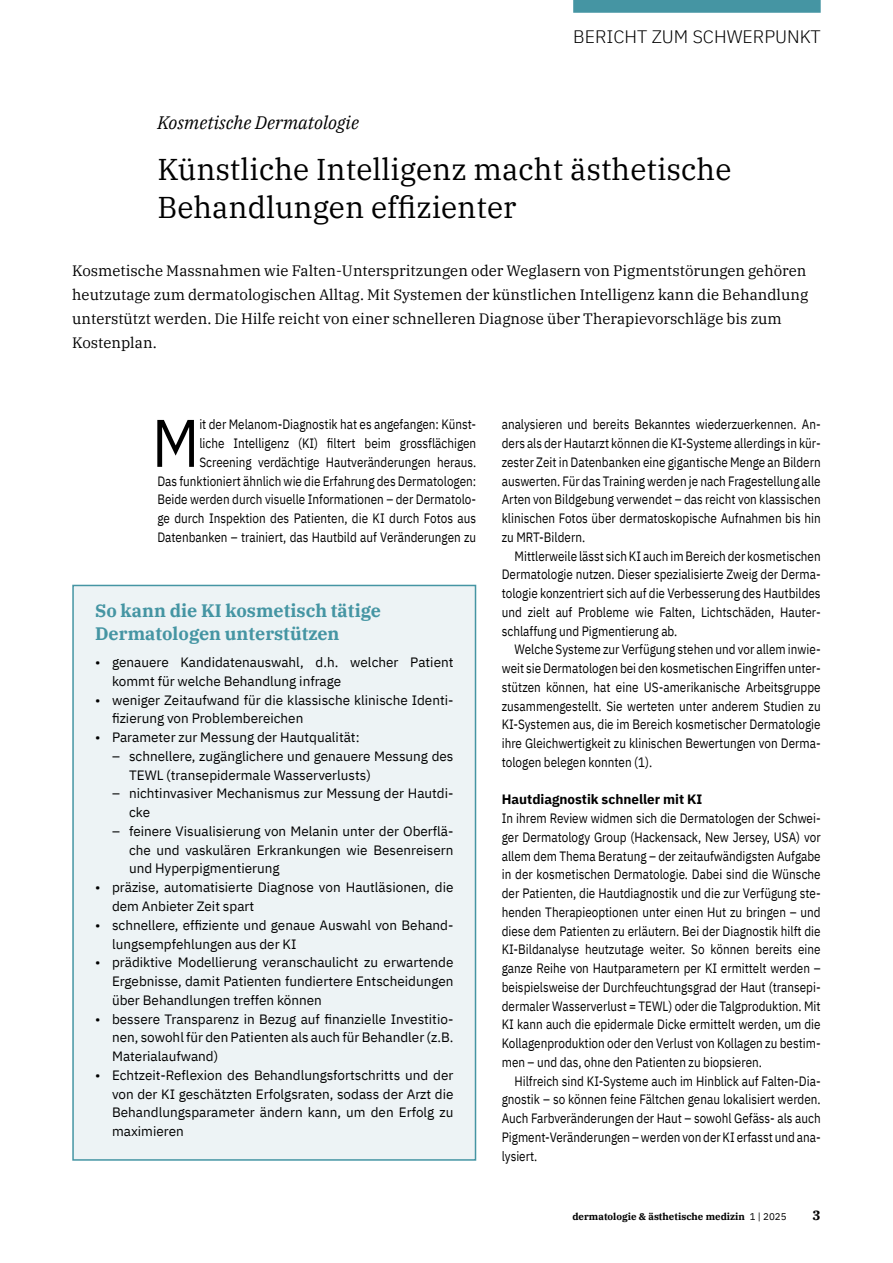
<style>
.page{position:relative;width:893px;height:1263px;background:#fff}
.page>*{position:absolute;margin:0;border:0;box-sizing:border-box;transform-origin:0 0}
.t1{font:67.2px "IBM Plex Sans";color:#000;scale:.87 1}
.t2{font:30px/37.5px "IBM Plex Serif";color:#000}
.t3{font:700 18px/22.5px "IBM Plex Serif";color:#4595a3}
.t4{font:italic 18px "IBM Plex Serif";color:#000}
.t5{font:300 18px "IBM Plex Sans";color:#000}
.t6{font:15px/24px "IBM Plex Serif";color:#000}
.t7{font:13.5px/18.8px "IBM Plex Sans";color:#000;text-align:justify;scale:.87 1}
.t8{font:13.5px/18.8px "IBM Plex Sans";color:#000}
.t9{font:700 13.5px "IBM Plex Sans";color:#000}
.t10{font:700 13.5px "IBM Plex Serif";color:#000}
.t11{font:700 9.75px "IBM Plex Serif";color:#000}
.s1{font-family:"IBM Plex Sans";font-weight:400}
</style>
<div class="page">
<div style="left:573px;top:0;width:248px;height:13px;background:#4595a3"></div>
<div style="left:73px;top:585px;width:402px;height:575px;background:#edf3f5"></div>
<div style="left:72px;top:585px;width:404px;height:576px;border:2px solid #4595a3"></div>
<h3 class="t5" style="left:573px;top:23px;width:249px">BERICHT ZUM SCHWERPUNKT</h3>
<h3 class="t4" style="left:157px;top:109px;width:203px">Kosmetische Dermatologie</h3>
<h2 class="t2" style="left:157px;top:148px;width:576px">Künstliche Intelligenz macht ästhetische<br>Behandlungen effizienter</h2>
<p class="t6" style="left:72px;top:257px;width:737px">Kosmetische Massnahmen wie Falten-Unterspritzungen oder Weglasern von Pigmentstörungen gehören heutzutage zum dermatologischen Alltag. Mit Systemen der künstlichen Intelligenz kann die Behandlung unterstützt werden. Die Hilfe reicht von einer schnelleren Diagnose über Therapievorschläge bis zum Kostenplan.</p>
<p class="t7" style="left:157px;top:414px;width:368px;text-align:right">it der Melanom-Diagnostik hat es angefangen: Künst-<br>liche Intelligenz (KI) filtert beim grossflächigen Screening verdächtige Hautveränderungen heraus.<br>Das funktioniert ähnlich wie die Erfahrung des Dermatologen:<br>Beide werden durch visuelle Informationen – der Dermatolo&shy;ge durch Inspektion des Patienten, die KI durch Fotos aus Datenbanken – trainiert, das Hautbild auf Veränderungen zu</p>
<p class="t7" style="left:502px;top:414px;width:368px">analysieren und bereits Bekanntes wiederzuerkennen. An&shy;ders als der Hautarzt können die KI-Systeme allerdings in kür&shy;zester Zeit in Datenbanken eine gigantische Menge an Bildern auswerten. Für das Training werden je nach Fragestellung alle Arten von Bildgebung verwendet – das reicht von klassischen klinischen Fotos über dermatoskopische Aufnahmen bis hin zu MRT-Bildern.</p>
<p class="t7" style="left:502px;top:545px;width:368px;text-indent:13px">Mittlerweile lässt sich KI auch im Bereich der kosmetischen Dermatologie nutzen. Dieser spezialisierte Zweig der Derma&shy;tologie konzentriert sich auf die Verbesserung des Hautbildes und zielt auf Probleme wie Falten, Lichtschäden, Hauter&shy;schlaffung und Pigmentierung ab.</p>
<p class="t7" style="left:502px;top:639px;width:368px;text-indent:13px">Welche Systeme zur Verfügung stehen und vor allem inwie&shy;weit sie Dermatologen bei den kosmetischen Eingriffen unter&shy;stützen können, hat eine US-amerikanische Arbeitsgruppe zusammengestellt. Sie werteten unter anderem Studien zu KI-Systemen aus, die im Bereich kosmetischer Dermatologie ihre Gleichwertigkeit zu klinischen Bewertungen von Derma&shy;tologen belegen konnten (1).</p>
<p class="t9" style="left:502px;top:789px;width:202px">Hautdiagnostik schneller mit KI</p>
<p class="t7" style="left:502px;top:808px;width:368px">In ihrem Review widmen sich die Dermatologen der Schwei&shy;ger Dermatology Group (Hackensack, New Jersey, USA) vor allem dem Thema Beratung – der zeitaufwändigsten Aufgabe in der kosmetischen Dermatologie. Dabei sind die Wünsche der Patienten, die Hautdiagnostik und die zur Verfügung ste&shy;henden Therapieoptionen unter einen Hut zu bringen – und diese dem Patienten zu erläutern. Bei der Diagnostik hilft die KI-Bildanalyse heutzutage weiter. So können bereits eine ganze Reihe von Hautparametern per KI ermittelt werden – beispielsweise der Durchfeuchtungsgrad der Haut (transepi&shy;dermaler Wasserverlust = TEWL) oder die Talgproduktion. Mit KI kann auch die epidermale Dicke ermittelt werden, um die Kollagenproduktion oder den Verlust von Kollagen zu bestim&shy;men – und das, ohne den Patienten zu biopsieren.</p>
<p class="t7" style="left:502px;top:1070px;width:368px;text-indent:13px">Hilfreich sind KI-Systeme auch im Hinblick auf Falten-Dia&shy;gnostik – so können feine Fältchen genau lokalisiert werden.<br>Auch Farbveränderungen der Haut – sowohl Gefäss- als auch Pigment-Veränderungen – werden von der KI erfasst und ana&shy;lysiert.</p>
<h1 class="t1" style="left:152px;top:392px;width:56px">M</h1>
<h3 class="t3" style="left:95px;top:598px;width:288px">So kann die KI kosmetisch tätige<br>Dermatologen unterstützen</h3>
<p class="t8" style="left:112px;top:652px;width:343px;text-indent:-17px">• genauere Kandidatenauswahl, d.h. welcher Patient kommt für welche Behandlung infrage</p>
<p class="t8" style="left:112px;top:689px;width:343px;text-indent:-17px">• weniger Zeitaufwand für die klassische klinische Identi&shy;fizierung von Problembereichen</p>
<p class="t8" style="left:95px;top:727px;width:266px">• Parameter zur Messung der Hautqualität:</p>
<p class="t8" style="left:129px;top:746px;width:326px;text-indent:-17px">– schnellere, zugänglichere und genauere Messung des<br>TEWL (transepidermale Wasserverlusts)</p>
<p class="t8" style="left:129px;top:783px;width:326px;text-indent:-17px">– nichtinvasiver Mechanismus zur Messung der Hautdi&shy;cke</p>
<p class="t8" style="left:129px;top:821px;width:326px;text-align:justify;text-indent:-17px">– feinere Visualisierung von Melanin unter der Oberflä&shy;che und vaskulären Erkrankungen wie Besenreisern und Hyperpigmentierung</p>
<p class="t8" style="left:112px;top:877px;width:343px;text-indent:-17px">• präzise, automatisierte Diagnose von Hautläsionen, die dem Anbieter Zeit spart</p>
<p class="t8" style="left:112px;top:914px;width:343px;text-indent:-17px">• schnellere, effiziente und genaue Auswahl von Behand&shy;lungsempfehlungen aus der KI</p>
<p class="t8" style="left:112px;top:952px;width:343px;text-align:justify;text-indent:-17px">• prädiktive Modellierung veranschaulicht zu erwartende Ergebnisse, damit Patienten fundiertere Entscheidungen über Behandlungen treffen können</p>
<p class="t8" style="left:112px;top:1008px;width:343px;text-align:justify;text-indent:-17px">• bessere Transparenz in Bezug auf finanzielle Investitio&shy;nen, sowohl für den Patienten als auch für Behandler (z.B.<br>Materialaufwand)</p>
<p class="t8" style="left:112px;top:1064px;width:343px;text-align:justify;text-indent:-17px">• Echtzeit-Reflexion des Behandlungsfortschritts und der von der KI geschätzten Erfolgsraten, sodass der Arzt die Behandlungsparameter ändern kann, um den Erfolg zu maximieren</p>
<p class="t11" style="left:572px;top:1209px;width:216px">dermatologie &amp; ästhetische medizin <span class="s1">1 | 2025</span></p>
<p class="t10" style="left:813px;top:1205px;width:10px">3</p>
</div>
